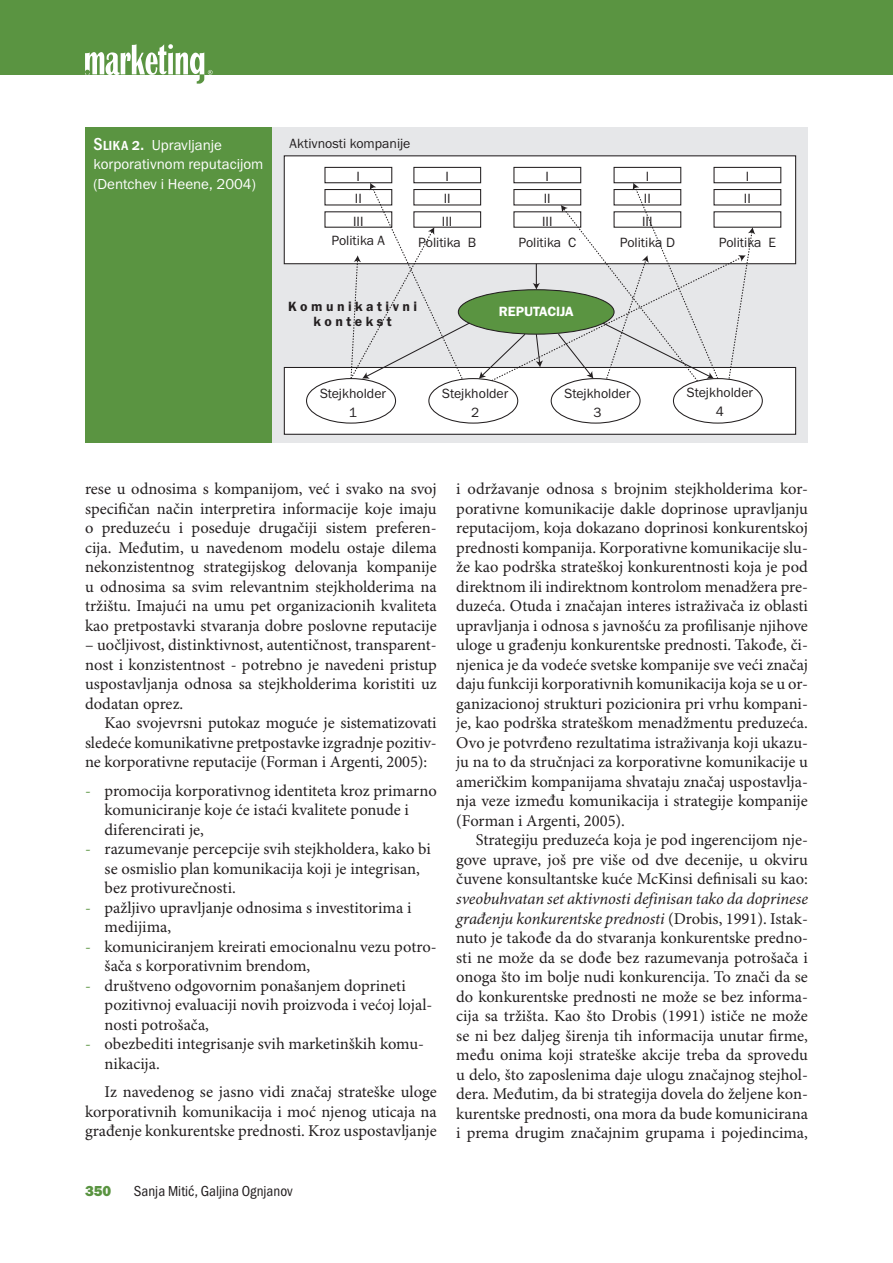
<style>
.page{position:relative;width:893px;height:1263px;background:#fff}
.page>*{position:absolute;margin:0;border:0;box-sizing:border-box;transform-origin:0 0}
.t1{font:16.5px/19.5px "Minion Pro";color:#231f20;text-align:justify}
.t2{font:15px/19.5px "Franklin Got Itc TEE";color:#fff}
.t3{font:condensed 15px "Franklin Got Itc TEE";color:#231f20}
.t4{font:15px "Franklin Got Itc TEE Heav";color:#5a9441}
.t5{font:13.8px/22.2px "Franklin Got Itc TEE";color:#231f20}
.t6{font:600 13.8px/15.3px "Franklin Got Itc TEE";color:#231f20;text-align:center}
.t7{font:600 13.8px "Franklin Got Itc TEE";color:#fff}
.s1{font-family:"Franklin Got SC Itc TEE";font-weight:500;font-stretch:condensed;font-size:18px}
.s2{color:#5a9441}
.s3{font-style:italic}
</style>
<div class="page">
<div style="left:0;top:0;width:893px;height:74px;background:#5a9441"></div>
<svg style="left:85px;top:44px;width:128px;height:40px"></svg>
<div style="left:85px;top:128px;width:187px;height:315px;background:#5a9441"></div>
<div style="left:272px;top:128px;width:536px;height:315px;background:#e6e7e9"></div>
<div style="left:458px;top:290px;width:156px;height:44px;background:#5a9441;border-radius:50%"></div>
<div style="left:284px;top:156px;width:512px;height:108px;background:#fff"></div>
<div style="left:284px;top:155px;width:512px;height:109px;border:1px solid #231f20"></div>
<div style="left:284px;top:367px;width:512px;height:67px;background:#fff"></div>
<div style="left:284px;top:367px;width:512px;height:68px;border:1px solid #231f20"></div>
<div style="left:324px;top:167px;width:68px;height:16px;border:1px solid #231f20"></div>
<div style="left:324px;top:189px;width:68px;height:16px;border:1px solid #231f20"></div>
<div style="left:413px;top:167px;width:68px;height:16px;border:1px solid #231f20"></div>
<div style="left:413px;top:189px;width:68px;height:16px;border:1px solid #231f20"></div>
<div style="left:513px;top:167px;width:68px;height:16px;border:1px solid #231f20"></div>
<div style="left:614px;top:167px;width:67px;height:16px;border:1px solid #231f20"></div>
<div style="left:713px;top:167px;width:68px;height:16px;border:1px solid #231f20"></div>
<div style="left:713px;top:189px;width:68px;height:16px;border:1px solid #231f20"></div>
<div style="left:306px;top:378px;width:90px;height:46px;border:1px solid #231f20;border-radius:50%"></div>
<div style="left:673px;top:378px;width:90px;height:46px;border:1px solid #231f20;border-radius:50%"></div>
<div style="left:551px;top:378px;width:90px;height:46px;border:1px solid #231f20;border-radius:50%"></div>
<div style="left:428px;top:378px;width:90px;height:46px;border:1px solid #231f20;border-radius:50%"></div>
<svg style="left:350px;top:183px;width:121px;height:197px"></svg>
<svg style="left:479px;top:183px;width:276px;height:199px"></svg>
<p class="t2" style="left:94px;top:135px;width:171px"><span class="s1">Slika 2.</span> Upravljanje korporativnom reputacijom (Dentchev i Heene, 2004)</p>
<p class="t5" style="left:289px;top:132px;width:122px">Aktivnosti kompanije</p>
<p class="t5" style="left:353px;top:166px;width:12px">I<br>II<br>III</p>
<p class="t5" style="left:442px;top:166px;width:12px">I<br>II<br>III</p>
<p class="t5" style="left:542px;top:166px;width:12px">I<br>II<br>III</p>
<p class="t5" style="left:642px;top:166px;width:12px">I<br>II<br>III</p>
<p class="t5" style="left:744px;top:166px;width:8px">I<br>II</p>
<p class="t5" style="left:331px;top:230px;width:55px">Politika A</p>
<p class="t5" style="left:418px;top:232px;width:60px">Politika B</p>
<p class="t5" style="left:518px;top:232px;width:59px">Politika C</p>
<p class="t5" style="left:620px;top:232px;width:57px">Politika D</p>
<p class="t5" style="left:719px;top:232px;width:59px">Politika E</p>
<p class="t6" style="left:288px;top:299px;width:130px">K o m u n i k a t i v n i k o n t e k s t</p>
<p class="t7" style="left:499px;top:304px;width:76px">REPUTACIJA</p>
<p class="t5" style="left:320px;top:383px;width:68px;line-height:19.6px;text-align:center">Stejkholder<br>1</p>
<p class="t5" style="left:442px;top:383px;width:68px;line-height:19.6px;text-align:center">Stejkholder<br>2</p>
<p class="t5" style="left:565px;top:383px;width:68px;line-height:19.6px;text-align:center">Stejkholder<br>3</p>
<p class="t5" style="left:687px;top:382px;width:68px;line-height:19.6px;text-align:center">Stejkholder<br>4</p>
<p class="t1" style="left:85px;top:480px;width:353px">rese u odnosima s kompanijom, već i svako na svoj specifičan način interpretira informacije koje imaju o preduzeću i poseduje drugačiji sistem preferen&shy;cija. Međutim, u navedenom modelu ostaje dilema nekonzistentnog strategijskog delovanja kompanije u odnosima sa svim relevantnim stejkholderima na tržištu. Imajući na umu pet organizacionih kvaliteta kao pretpostavki stvaranja dobre poslovne reputacije</p>
<p class="t1" style="left:85px;top:636px;width:353px">– uočljivost, distinktivnost, autentičnost, transparent&shy;nost i konzistentnost - potrebno je navedeni pristup uspostavljanja odnosa sa stejkholderima koristiti uz dodatan oprez.</p>
<p class="t1" style="left:85px;top:714px;width:353px;text-indent:20px">Kao svojevrsni putokaz moguće je sistematizovati sledeće komunikativne pretpostavke izgradnje pozitiv&shy;ne korporativne reputacije (Forman i Argenti, 2005):</p>
<p class="t1" style="left:105px;top:781px;width:334px;text-align:left;text-indent:-20px"><span class="s2">-</span> promocija korporativnog identiteta kroz primarno komuniciranje koje će istaći kvalitete ponude i diferencirati je,</p>
<p class="t1" style="left:105px;top:840px;width:328px;text-align:left;text-indent:-20px"><span class="s2">-</span> razumevanje percepcije svih stejkholdera, kako bi se osmislio plan komunikacija koji je integrisan, bez protivurečnosti.</p>
<p class="t1" style="left:105px;top:898px;width:308px;text-indent:-20px"><span class="s2">-</span> pažljivo upravljanje odnosima s investitorima i medijima,</p>
<p class="t1" style="left:105px;top:937px;width:334px;text-indent:-20px"><span class="s2">-</span> komuniciranjem kreirati emocionalnu vezu potro&shy;šača s korporativnim brendom,</p>
<p class="t1" style="left:105px;top:976px;width:329px;text-align:left;text-indent:-20px"><span class="s2">-</span> društveno odgovornim ponašanjem doprineti pozitivnoj evaluaciji novih proizvoda i većoj lojal&shy;nosti potrošača,</p>
<p class="t1" style="left:105px;top:1035px;width:321px;text-indent:-20px"><span class="s2">-</span> obezbediti integrisanje svih marketinških komu&shy;nikacija.</p>
<p class="t1" style="left:85px;top:1083px;width:353px;text-indent:20px">Iz navedenog se jasno vidi značaj strateške uloge korporativnih komunikacija i moć njenog uticaja na građenje konkurentske prednosti. Kroz uspostavljanje</p>
<p class="t4" style="left:85px;top:1182px;width:28px">350</p>
<p class="t3" style="left:134px;top:1183px;width:160px">Sanja Mitić, Galjina Ognjanov</p>
<p class="t1" style="left:456px;top:480px;width:353px">i održavanje odnosa s brojnim stejkholderima kor&shy;porativne komunikacije dakle doprinose upravljanju reputacijom, koja dokazano doprinosi konkurentskoj prednosti kompanija. Korporativne komunikacije slu&shy;že kao podrška strateškoj konkurentnosti koja je pod direktnom ili indirektnom kontrolom menadžera pre&shy;duzeća. Otuda i značajan interes istraživača iz oblasti upravljanja i odnosa s javnošću za profilisanje njihove uloge u građenju konkurentske prednosti. Takođe, či&shy;njenica je da vodeće svetske kompanije sve veći značaj daju funkciji korporativnih komunikacija koja se u or&shy;ganizacionoj strukturi pozicionira pri vrhu kompani&shy;je, kao podrška strateškom menadžmentu preduzeća.<br>Ovo je potvrđeno rezultatima istraživanja koji ukazu&shy;ju na to da stručnjaci za korporativne komunikacije u američkim kompanijama shvataju značaj uspostavlja&shy;nja veze između komunikacija i strategije kompanije (Forman i Argenti, 2005).</p>
<p class="t1" style="left:456px;top:831px;width:353px;text-indent:20px">Strategiju preduzeća koja je pod ingerencijom nje&shy;gove uprave, još pre više od dve decenije, u okviru čuvene konsultantske kuće McKinsi definisali su kao:</p>
<p class="t1" style="left:456px;top:890px;width:353px"><span class="s3">sveobuhvatan set aktivnosti definisan tako da doprinese građenju konkurentske prednosti</span> (Drobis, 1991). Istak&shy;nuto je takođe da do stvaranja konkurentske predno&shy;sti ne može da se dođe bez razumevanja potrošača i onoga što im bolje nudi konkurencija. To znači da se do konkurentske prednosti ne može se bez informa&shy;cija sa tržišta. Kao što Drobis (1991) ističe ne može se ni bez daljeg širenja tih informacija unutar firme, među onima koji strateške akcije treba da sprovedu u delo, što zaposlenima daje ulogu značajnog stejhol&shy;dera. Međutim, da bi strategija dovela do željene kon&shy;kurentske prednosti, ona mora da bude komunicirana i prema drugim značajnim grupama i pojedincima,</p>
</div>
